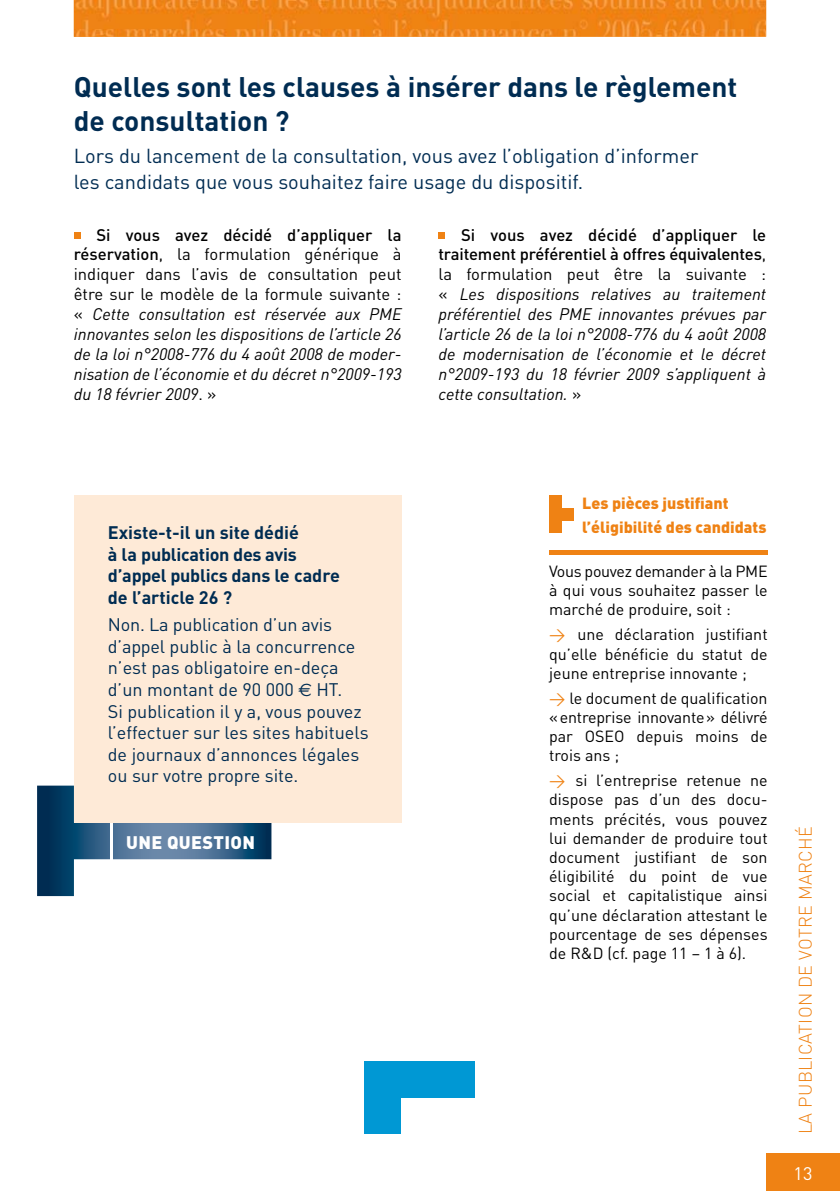
<style>
.page{position:relative;width:840px;height:1191px;background:#fff}
.page>*{position:absolute;margin:0;border:0;box-sizing:border-box;transform-origin:0 0}
.t1{font:700 28px/34px "DIN";color:#002c52}
.t2{font:20px/26px "DIN";color:#002c52}
.t3{font:18px/21.6px "DIN";color:#002c52}
.t4{font:700 18px/21.6px "DIN";letter-spacing:-.01em;color:#002c52}
.t5{font:300 18px "DIN";letter-spacing:.015em;color:#ef8214}
.t6{font:900 18px "DIN";letter-spacing:.02em;color:#fff}
.t7{font:18px "DIN";color:#fff}
.t8{font:italic 16.6px/20px "DIN";color:#000;text-align:justify}
.t9{font:16px/19.2px "DIN";color:#000;text-align:justify}
.t10{font:900 16px/24px "DIN";color:#ef8214}
.s1{font-weight:500;font-style:normal}
.s2{font-style:normal}
.s3{font-family:"Euro Sans"}
.s4{color:#ef8214}
</style>
<div class="page">
<img style="left:74px;top:0;width:691px;height:37px">
<div style="left:765px;top:1154px;width:74px;height:37px;background:#ef8214"></div>
<div style="left:74px;top:232px;width:7px;height:6px;background:#ef8214"></div>
<div style="left:438px;top:232px;width:7px;height:6px;background:#ef8214"></div>
<hr style="left:549px;top:550px;width:218px;height:4px;background:#ef8214">
<div style="left:549px;top:508px;width:24px;height:12px;background:#ef8214"></div>
<div style="left:549px;top:520px;width:12px;height:12px;background:#ef8214"></div>
<div style="left:549px;top:495px;width:12px;height:13px;background:#ef8214"></div>
<div style="left:364px;top:1060px;width:37px;height:37px;background:#0098d4"></div>
<div style="left:401px;top:1060px;width:73px;height:37px;background:#0098d4"></div>
<div style="left:364px;top:1097px;width:37px;height:37px;background:#0098d4"></div>
<svg style="left:37px;top:785px;width:234px;height:111px"></svg>
<hr style="left:110px;top:814px;width:2px;height:54px;background:#fff">
<div style="left:74px;top:495px;width:327px;height:328px;background:#feead7"></div>
<h1 class="t1" style="left:74px;top:72px;width:664px">Quelles sont les clauses à insérer dans le règlement de consultation ?</h1>
<p class="t2" style="left:74px;top:145px;width:626px">Lors du lancement de la consultation, vous avez l’obligation d’informer les candidats que vous souhaitez faire usage du dispositif.</p>
<p class="t8" style="left:74px;top:226px;width:329px;text-indent:23px"><span class="s1">Si vous avez décidé d’appliquer la réservation</span><span class="s2">, la formulation générique à indiquer dans l’avis de consultation peut être sur le modèle de la formule suivante : «</span> Cette consultation est réservée aux PME innovantes selon les dispositions de l’article 26 de la loi n°2008-776 du 4 août 2008 de moder&shy;nisation de l’économie et du décret n°2009-193 du 18 février 2009<span class="s2">. »</span></p>
<p class="t8" style="left:438px;top:226px;width:329px;text-indent:23px"><span class="s1">Si vous avez décidé d’appliquer le traitement préférentiel à offres équivalentes</span><span class="s2">, la formulation peut être la suivante : «</span> Les dispositions relatives au traitement préférentiel des PME innovantes prévues par l’article 26 de la loi n°2008-776 du 4 août 2008 de modernisation de l’économie et le décret n°2009-193 du 18 février 2009 s’appliquent à cette consultation. <span class="s2">»</span></p>
<p class="t4" style="left:108px;top:523px;width:233px">Existe-t-il un site dédié<br>à la publication des avis d’appel publics dans le cadre de l’article 26 ?</p>
<p class="t3" style="left:108px;top:616px;width:262px">Non. La publication d’un avis d’appel public à la concurrence n’est pas obligatoire en-deça d’un montant de 90 000 <span class="s3">€</span> HT.<br>Si publication il y a, vous pouvez l’effectuer sur les sites habituels de journaux d’annonces légales ou sur votre propre site.</p>
<p class="t6" style="left:126px;top:836px;width:130px">UNE QUESTION</p>
<p class="t10" style="left:582px;top:492px;width:185px">Les pièces justifiant l’éligibilité des candidats</p>
<p class="t9" style="left:549px;top:563px;width:220px">Vous pouvez demander à la PME à qui vous souhaitez passer le marché de produire, soit :</p>
<p class="t9" style="left:549px;top:627px;width:220px"><span class="s4">&gt;</span> une déclaration justifiant qu’elle bénéficie du statut de jeune entreprise innovante ;</p>
<p class="t9" style="left:549px;top:690px;width:220px"><span class="s4">&gt;</span> le document de qualification « entreprise innovante » délivré par OSEO depuis moins de trois ans ;</p>
<p class="t9" style="left:549px;top:772px;width:220px"><span class="s4">&gt;</span> si l’entreprise retenue ne dispose pas d’un des docu&shy;ments précités, vous pouvez lui demander de produire tout document justifiant de son éligibilité du point de vue social et capitalistique ainsi qu’une déclaration attestant le pourcentage de ses dépenses de R&amp;D (cf. page 11 – 1 à 6).</p>
<p class="t5" style="left:798px;top:1134px;width:309px;rotate:-90deg">LA PUBLICATION DE VOTRE MARCHÉ</p>
<p class="t7" style="left:793px;top:1166px;width:20px">13</p>
</div>
